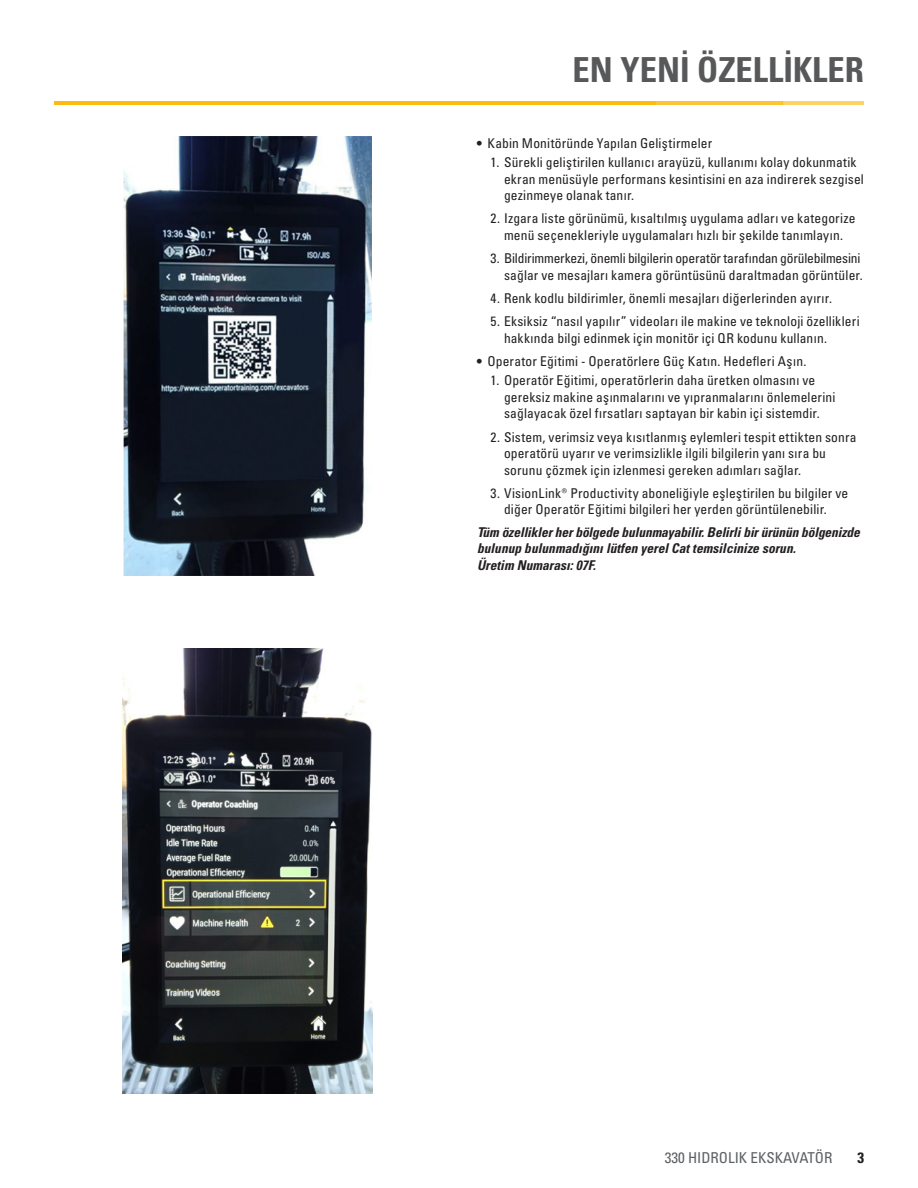
<style>
.page{position:relative;width:918px;height:1188px;background:#fff}
.page>*{position:absolute;margin:0;border:0;box-sizing:border-box;transform-origin:0 0}
.t1{font:34.5px "Univers LTCYR 67 Bold Cond";color:#57585a}
.t2{font:condensed 15px "Univers LTCYR 57";color:#5d6163}
.t3{font:15px "Univers LTCYR 67 Bold Cond";color:#231f20}
.t4{font:condensed 13.5px/16.5px "Univers LTCYR 57";letter-spacing:.01em;color:#231f20}
.t5{font:13.5px/16.2px "Univers LTCYR 67 Bold Cond Obl";color:#231f20}
</style>
<div class="page">
<img style="left:122px;top:648px;width:251px;height:445px">
<img style="left:123px;top:136px;width:248px;height:440px">
<hr style="left:54px;top:101px;width:601px;height:4px;background:#fcba13">
<hr style="left:654px;top:101px;width:128px;height:4px;background:#fcc437">
<hr style="left:782px;top:101px;width:82px;height:4px;background:#fdd266">
<h1 class="t1" style="left:573px;top:48px;width:293px">EN YENİ ÖZELLİKLER</h1>
<p class="t4" style="left:477px;top:134px;width:237px">• Kabin Monitöründe Yapılan Geliştirmeler</p>
<p class="t4" style="left:504px;top:154px;width:361px;text-indent:-14px">1. Sürekli geliştirilen kullanıcı arayüzü, kullanımı kolay dokunmatik ekran menüsüyle performans kesintisini en aza indirerek sezgisel gezinmeye olanak tanır.</p>
<p class="t4" style="left:490px;top:210px;width:367px;text-align:center">2. Izgara liste görünümü, kısaltılmış uygulama adları ve kategorize menü seçenekleriyle uygulamaları hızlı bir şekilde tanımlayın.</p>
<p class="t4" style="left:490px;top:250px;width:374px;text-align:right">3. Bildirimmerkezi, önemli bilgilerin operatör tarafından görülebilmesini sağlar ve mesajları kamera görüntüsünü daraltmadan görüntüler.</p>
<p class="t4" style="left:490px;top:289px;width:343px">4. Renk kodlu bildirimler, önemli mesajları diğerlerinden ayırır.</p>
<p class="t4" style="left:504px;top:313px;width:357px;text-indent:-14px">5. Eksiksiz “nasıl yapılır” videoları ile makine ve teknoloji özellikleri hakkında bilgi edinmek için monitör içi QR kodunu kullanın.</p>
<p class="t4" style="left:477px;top:352px;width:331px">• Operator Eğitimi - Operatörlere Güç Katın. Hedefleri Aşın.</p>
<p class="t4" style="left:504px;top:372px;width:333px;text-indent:-14px">1. Operatör Eğitimi, operatörlerin daha üretken olmasını ve gereksiz makine aşınmalarını ve yıpranmalarını önlemelerini sağlayacak özel fırsatları saptayan bir kabin içi sistemdir.</p>
<p class="t4" style="left:504px;top:428px;width:354px;text-indent:-14px">2. Sistem, verimsiz veya kısıtlanmış eylemleri tespit ettikten sonra operatörü uyarır ve verimsizlikle ilgili bilgilerin yanı sıra bu sorunu çözmek için izlenmesi gereken adımları sağlar.</p>
<p class="t4" style="left:490px;top:484px;width:359px;text-align:center">3. VisionLink® Productivity aboneliğiyle eşleştirilen bu bilgiler ve diğer Operatör Eğitimi bilgileri her yerden görüntülenebilir.</p>
<p class="t5" style="left:477px;top:524px;width:384px">Tüm özellikler her bölgede bulunmayabilir. Belirli bir ürünün bölgenizde bulunup bulunmadığını lütfen yerel Cat temsilcinize sorun.<br>Üretim Numarası: 07F.</p>
<p class="t2" style="left:665px;top:1148px;width:169px">330 HIDROLIK EKSKAVATÖR</p>
<p class="t3" style="left:857px;top:1148px;width:8px">3</p>
</div>
